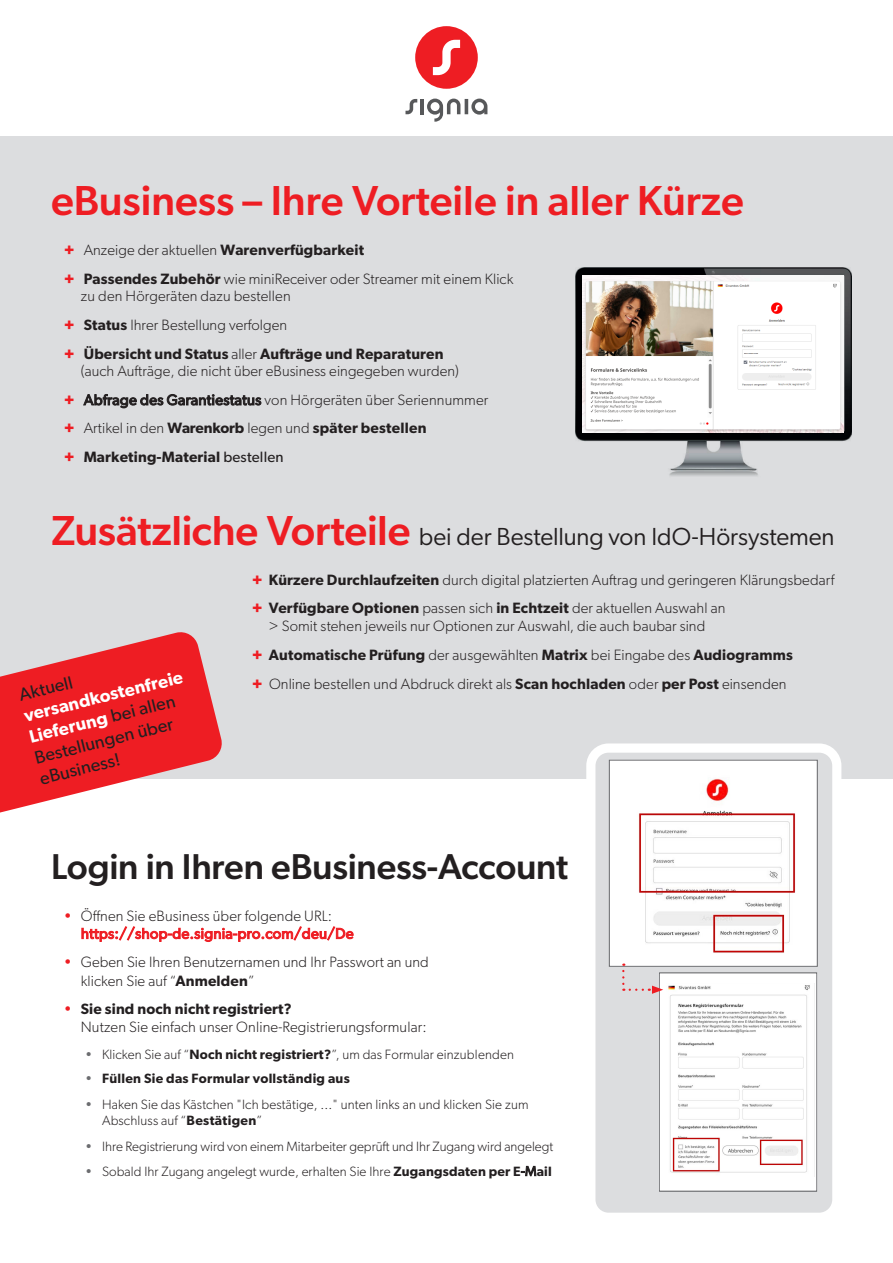
<style>
.page{position:relative;width:893px;height:1263px;background:#fff}
.page>*{position:absolute;margin:0;border:0;box-sizing:border-box;transform-origin:0 0}
.t1{font:500 42px "Gibson";color:#ee1d23}
.t2{font:500 36px "Gibson";letter-spacing:-.005em;color:#231f20}
.t3{font:24.75px "Gibson";color:#231f20}
.t4{font:18px/21.6px "Gibson";color:#231f20}
.t5{font:300 15px/28.7px "Gibson";letter-spacing:.005em;color:#231f20}
.t6{font:15px/18px "Gibson";letter-spacing:.01em;color:#ee1d23}
.t7{font:300 13.5px/16.4px "Gibson";letter-spacing:.005em;color:#231f20}
.t8{font:600 13.5px "Gibson";letter-spacing:.02em;color:#231f20}
.s1{font-weight:700;color:#ee1d23}
.s2{font-weight:600}
.s3{font-weight:400}
.s4{font-weight:500;font-size:42px;color:#ee1d23}
.s5{font-weight:600;color:#fff}
.s6{font-weight:300;color:#231f20}
.s7{font-weight:400;color:#ee1d23}
.s8{font-weight:400;color:#6c6d70}
</style>
<div class="page">
<div style="left:0;top:136px;width:893px;height:643px;background:#dcdddf"></div>
<div style="left:591px;top:748px;width:246px;height:469px;background:#dcdddf;border-radius:18px"></div>
<div style="left:586px;top:743px;width:255px;height:479px;border:9px solid #fff;border-radius:18px"></div>
<svg style="left:427px;top:99px;width:60px;height:23px"></svg>
<hr style="left:420px;top:99px;width:4px;height:15px;background:#57585a">
<svg style="left:405px;top:99px;width:12px;height:15px"></svg>
<div style="left:415px;top:26px;width:63px;height:63px;background:#ee1d23;border-radius:50%"></div>
<svg style="left:433px;top:40px;width:27px;height:35px"></svg>
<div style="left:609px;top:760px;width:208px;height:206px;background:#fff"></div>
<div style="left:609px;top:760px;width:208px;height:206px;border:1px solid #6c6d70"></div>
<div style="left:659px;top:972px;width:158px;height:219px;background:#fff"></div>
<div style="left:659px;top:972px;width:158px;height:219px;border:1px solid #6c6d70"></div>
<svg style="left:622px;top:963px;width:2px;height:28px"></svg>
<svg style="left:630px;top:985px;width:33px;height:9px"></svg>
<img style="left:575px;top:267px;width:277px;height:209px">
<svg style="left:0;top:632px;width:222px;height:181px;fill:#ee1d23"></svg>
<img style="left:583px;top:276px;width:261px;height:157px">
<img style="left:638px;top:778px;width:158px;height:175px">
<img style="left:668px;top:985px;width:142px;height:188px">
<h1 class="t1" style="left:51px;top:175px;width:694px">eBusiness – Ihre Vorteile in aller Kürze</h1>
<p class="t5" style="left:64px;top:235px;width:451px"><span class="s1">+</span> Anzeige der aktuellen <span class="s2">Warenverfügbarkeit<br></span><span class="s1">+</span> <span class="s2">Passendes Zubehör</span> wie miniReceiver oder Streamer mit einem Klick</p>
<p class="t5" style="left:64px;top:282px;width:381px;text-indent:17px">zu den Hörgeräten dazu bestellen<br><span class="s1">+</span> <span class="s2">Status</span> Ihrer Bestellung verfolgen<br><span class="s1">+</span> <span class="s2">Übersicht und Status</span> aller <span class="s2">Aufträge und Reparaturen</span></p>
<p class="t5" style="left:64px;top:356px;width:426px;text-indent:17px">(auch Aufträge, die nicht über eBusiness eingegeben wurden)<br><span class="s1">+</span> <span class="s3">Abfrage des Garantiestatus</span> von Hörgeräten über Seriennummer <span class="s1">+</span> Artikel in den <span class="s2">Warenkorb</span> legen und <span class="s2">später bestellen<br></span><span class="s1">+</span> <span class="s2">Marketing-Material</span> <span class="s3">bestellen</span></p>
<h3 class="t3" style="left:51px;top:521px;width:785px"><span class="s4">Zusätzliche Vorteile</span> bei der Bestellung von IdO-Hörsystemen</h3>
<p class="t4" style="left:22px;top:705px;width:164px;rotate:-14deg"><span class="s5">versandkostenfreie<br>Lieferung</span> bei allen<br>Bestellungen über eBusiness!</p>
<p class="t4" style="left:17px;top:684px;width:56px;rotate:-14deg">Aktuell</p>
<p class="t5" style="left:252px;top:565px;width:584px"><span class="s1">+</span> <span class="s2">Kürzere Durchlaufzeiten</span> durch digital platzierten Auftrag und geringeren Klärungsbedarf <span class="s1">+</span> <span class="s2">Verfügbare Optionen</span> passen sich <span class="s2">in Echtzeit</span> der aktuellen Auswahl an</p>
<p class="t5" style="left:252px;top:612px;width:542px;text-indent:17px">&gt; Somit stehen jeweils nur Optionen zur Auswahl, die auch baubar sind<br><span class="s1">+</span> <span class="s2">Automatische Prüfung</span> der ausgewählten <span class="s2">Matrix</span> bei Eingabe des <span class="s2">Audiogramms </span><span class="s1">+</span> Online bestellen und Abdruck direkt als <span class="s2">Scan hochladen</span> oder <span class="s2">per Post</span> einsenden</p>
<h2 class="t2" style="left:51px;top:845px;width:519px">Login in Ihren eBusiness-Account</h2>
<p class="t6" style="left:81px;top:906px;width:274px;text-indent:-17px">• <span class="s6">Öffnen Sie eBusiness über folgende URL: </span>https://shop-de.signia-pro.com/deu/De</p>
<p class="t5" style="left:81px;top:952px;width:350px;line-height:18.5px;text-indent:-17px"><span class="s7">•</span> Geben Sie Ihren Benutzernamen und Ihr Passwort an und klicken Sie auf “<span class="s2">Anmelden</span>”</p>
<p class="t5" style="left:81px;top:1000px;width:347px;line-height:17.5px;text-indent:-17px"><span class="s7">•</span> <span class="s2">Sie sind noch nicht registriert?<br></span>Nutzen Sie einfach unser Online-Registrierungsformular:</p>
<p class="t7" style="left:85px;top:1045px;width:431px"><span class="s8">•</span> Klicken Sie auf “<span class="s2">Noch nicht registriert?</span>”, um das Formular einzublenden</p>
<p class="t8" style="left:85px;top:1070px;width:266px"><span class="s8">•</span> Füllen Sie das Formular vollständig aus</p>
<p class="t7" style="left:102px;top:1096px;width:428px;text-indent:-17px"><span class="s8">•</span> Haken Sie das Kästchen "Ich bestätige, ..." unten links an und klicken Sie zum<br>Abschluss auf “<span class="s2">Bestätigen</span>”</p>
<p class="t7" style="left:85px;top:1137px;width:470px"><span class="s8">•</span> Ihre Registrierung wird von einem Mitarbeiter geprüft und Ihr Zugang wird angelegt</p>
<p class="t7" style="left:85px;top:1163px;width:468px"><span class="s8">•</span> Sobald Ihr Zugang angelegt wurde, erhalten Sie Ihre <span class="s2">Zugangsdaten per E</span><span class="s3">-M</span><span class="s2">ail</span></p>
</div>
